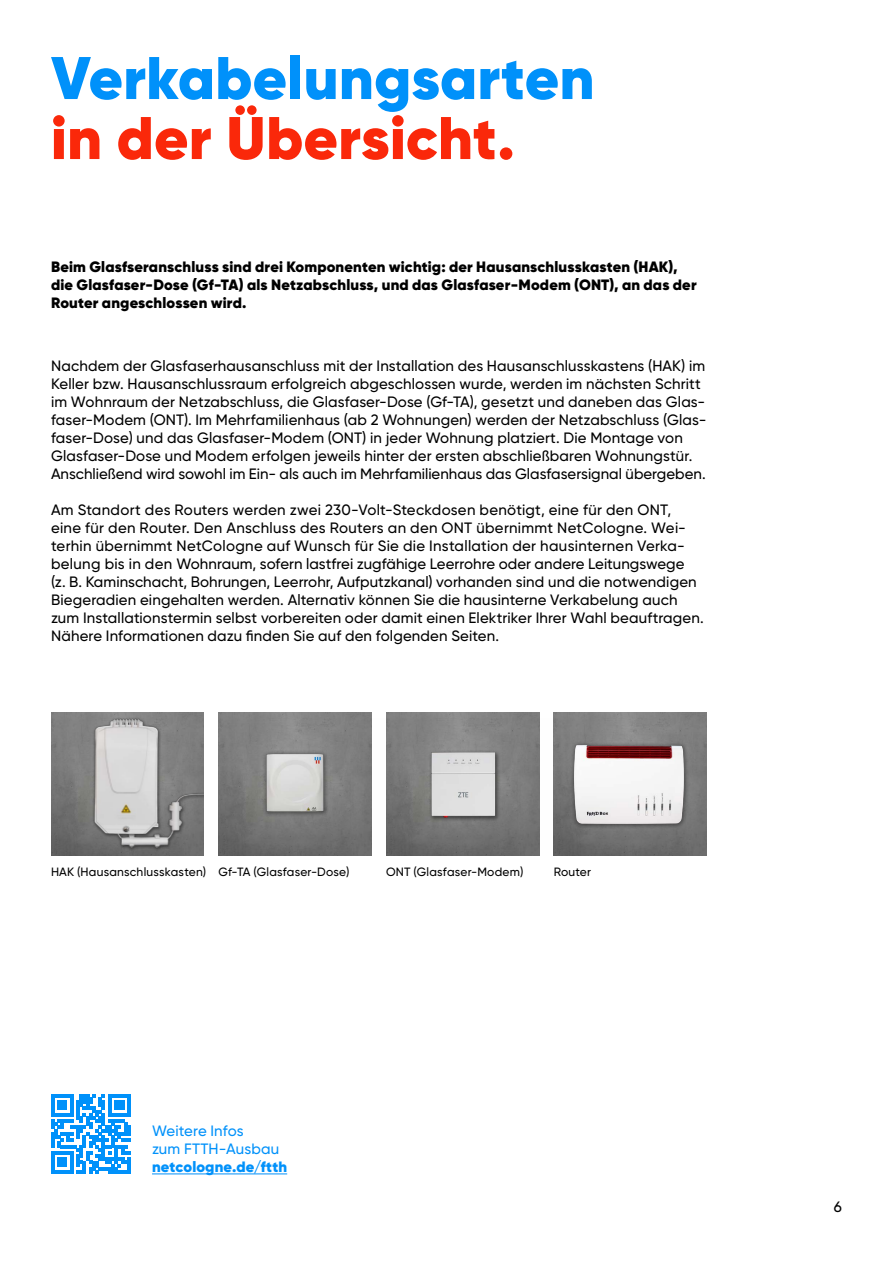
<style>
.page{position:relative;width:893px;height:1263px;background:#fff}
.page>*{position:absolute;margin:0;border:0;box-sizing:border-box;transform-origin:0 0}
.t1{font:900 60px "Gilroy";letter-spacing:.005em;color:#0091fa}
.t2{font:900 60px "Gilroy";letter-spacing:.005em;color:#fa280a}
.t3{font:500 15px/18px "Gilroy";letter-spacing:.01em;color:#000}
.t4{font:900 15px/18px "Gilroy";letter-spacing:.01em;color:#000}
.t5{font:500 15px/18px "Gilroy";letter-spacing:.005em;color:#0091fa}
.t6{font:900 15px "Gilroy";letter-spacing:.01em;color:#0091fa}
.t7{font:500 12px "Gilroy";letter-spacing:.015em;color:#000}
</style>
<div class="page">
<svg style="left:51px;top:1094px;width:79px;height:79px"></svg>
<hr style="left:152px;top:1173px;width:135px;height:1px;background:#0091fa">
<img style="left:554px;top:712px;width:153px;height:144px">
<img style="left:386px;top:712px;width:153px;height:144px">
<img style="left:219px;top:712px;width:152px;height:144px">
<img style="left:364px;top:719px;width:197px;height:131px">
<img style="left:555px;top:734px;width:150px;height:100px">
<img style="left:219px;top:724px;width:152px;height:117px">
<img style="left:51px;top:713px;width:153px;height:142px">
<h1 class="t1" style="left:51px;top:40px;width:545px">Verkabelungsarten</h1>
<h1 class="t2" style="left:51px;top:100px;width:465px">in der Übersicht.</h1>
<p class="t4" style="left:51px;top:258px;width:647px">Beim Glasfseranschluss sind drei Komponenten wichtig: der Hausanschlusskasten (HAK), die Glasfaser-Dose (Gf-TA) als Netzabschluss, und das Glasfaser-Modem (ONT), an das der<br>Router angeschlossen wird.</p>
<p class="t3" style="left:51px;top:357px;width:657px">Nachdem der Glasfaserhausanschluss mit der Installation des Hausanschlusskastens (HAK) im Keller bzw. Hausanschlussraum erfolgreich abgeschlossen wurde, werden im nächsten Schritt im Wohnraum der Netzabschluss, die Glasfaser-Dose (Gf-TA), gesetzt und daneben das Glas&shy;faser-Modem (ONT). Im Mehrfamilienhaus (ab 2 Wohnungen) werden der Netzabschluss (Glas&shy;faser-Dose) und das Glasfaser-Modem (ONT) in jeder Wohnung platziert. Die Montage von Glasfaser-Dose und Modem erfolgen jeweils hinter der ersten abschließbaren Wohnungstür.<br>Anschließend wird sowohl im Ein- als auch im Mehrfamilienhaus das Glasfasersignal übergeben.</p>
<p class="t3" style="left:51px;top:501px;width:654px">Am Standort des Routers werden zwei 230-Volt-Steckdosen benötigt, eine für den ONT, eine für den Router. Den Anschluss des Routers an den ONT übernimmt NetCologne. Wei&shy;terhin übernimmt NetCologne auf Wunsch für Sie die Installation der hausinternen Verka&shy;belung bis in den Wohnraum, sofern lastfrei zugfähige Leerrohre oder andere Leitungswege<br>(z. B. Kaminschacht, Bohrungen, Leerrohr, Aufputzkanal) vorhanden sind und die notwendigen Biegeradien eingehalten werden. Alternativ können Sie die hausinterne Verkabelung auch zum Installationstermin selbst vorbereiten oder damit einen Elektriker Ihrer Wahl beauftragen.<br>Nähere Informationen dazu finden Sie auf den folgenden Seiten.</p>
<p class="t7" style="left:51px;top:864px;width:300px">HAK (Hausanschlusskasten) Gf-TA (Glasfaser-Dose)</p>
<p class="t7" style="left:386px;top:864px;width:139px">ONT (Glasfaser-Modem)</p>
<p class="t7" style="left:554px;top:864px;width:39px">Router</p>
<p class="t5" style="left:152px;top:1122px;width:129px">Weitere Infos<br>zum FTTH-Ausbau</p>
<p class="t6" style="left:152px;top:1157px;width:137px">netcologne.de/ftth</p>
<p class="t3" style="left:834px;top:1197px;width:10px">6</p>
</div>
